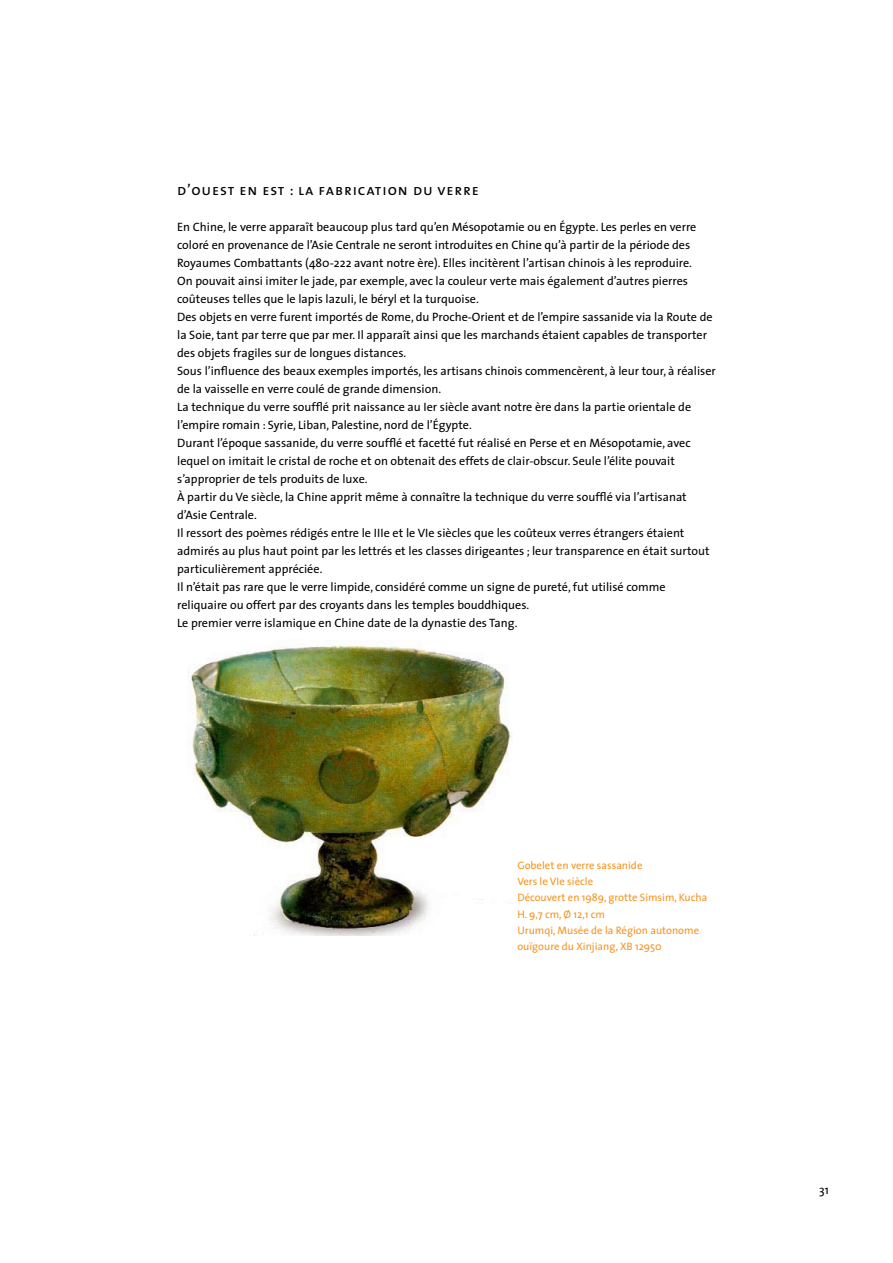
<style>
.page{position:relative;width:893px;height:1263px;background:#fff}
.page>*{position:absolute;margin:0;border:0;box-sizing:border-box;transform-origin:0 0}
.t1{font:15.3px "The Sans Caps";letter-spacing:.06em;color:#000}
.t2{font:12.15px/18px "The Sans";color:#000}
.t3{font:10.8px/16.2px "The Sans";color:#f7931e}
</style>
<div class="page">
<img style="left:188px;top:640px;width:324px;height:296px">
<p class="t1" style="left:177px;top:177px;width:303px">d’ouest en est : la fabrication du verre</p>
<p class="t2" style="left:177px;top:218px;width:540px">En Chine, le verre apparaît beaucoup plus tard qu’en Mésopotamie ou en Égypte. Les perles en verre coloré en provenance de l’Asie Centrale ne seront introduites en Chine qu’à partir de la période des Royaumes Combattants (480-222 avant notre ère). Elles incitèrent l’artisan chinois à les reproduire.<br>On pouvait ainsi imiter le jade, par exemple, avec la couleur verte mais également d’autres pierres coûteuses telles que le lapis lazuli, le béryl et la turquoise.<br>Des objets en verre furent importés de Rome, du Proche-Orient et de l’empire sassanide via la Route de la Soie, tant par terre que par mer. Il apparaît ainsi que les marchands étaient capables de transporter des objets fragiles sur de longues distances.<br>Sous l’influence des beaux exemples importés, les artisans chinois commencèrent, à leur tour, à réaliser de la vaisselle en verre coulé de grande dimension.<br>La technique du verre soufflé prit naissance au Ier siècle avant notre ère dans la partie orientale de l’empire romain : Syrie, Liban, Palestine, nord de l’Égypte.<br>Durant l’époque sassanide, du verre soufflé et facetté fut réalisé en Perse et en Mésopotamie, avec lequel on imitait le cristal de roche et on obtenait des effets de clair-obscur. Seule l’élite pouvait s’approprier de tels produits de luxe.<br>À partir du Ve siècle, la Chine apprit même à connaître la technique du verre soufflé via l’artisanat d’Asie Centrale.<br>Il ressort des poèmes rédigés entre le IIIe et le VIe siècles que les coûteux verres étrangers étaient admirés au plus haut point par les lettrés et les classes dirigeantes ; leur transparence en était surtout particulièrement appréciée.<br>Il n’était pas rare que le verre limpide, considéré comme un signe de pureté, fut utilisé comme reliquaire ou offert par des croyants dans les temples bouddhiques.<br>Le premier verre islamique en Chine date de la dynastie des Tang.</p>
<p class="t3" style="left:517px;top:857px;width:192px">Gobelet en verre sassanide<br>Vers le VIe siècle<br>Découvert en 1989, grotte Simsim, Kucha<br>H. 9,7 cm, Ø 12,1 cm<br>Urumqi, Musée de la Région autonome ouïgoure du Xinjiang, XB 12950</p>
<p class="t2" style="left:819px;top:1180px;width:11px">31</p>
</div>
